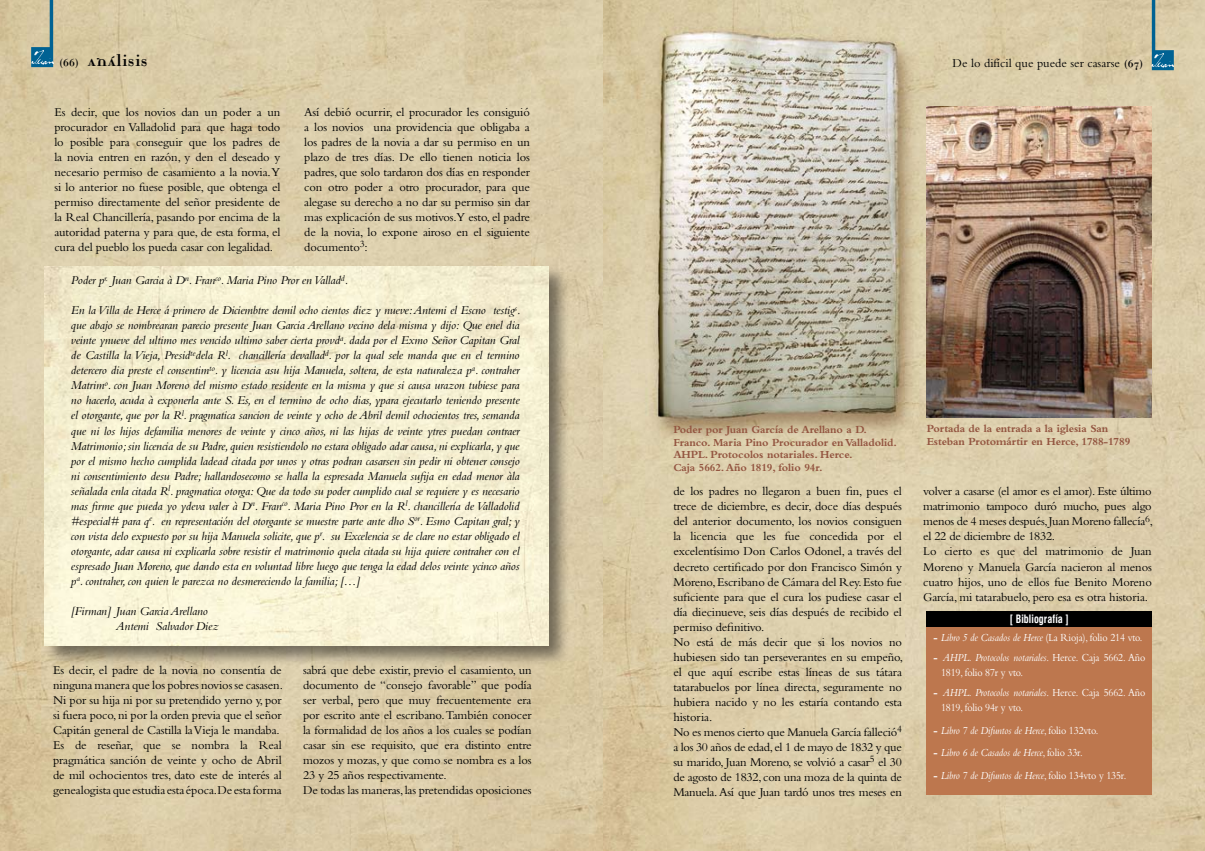
<style>
.page{position:relative;width:1205px;height:851px;background:#fff}
.page>*{position:absolute;margin:0;border:0;box-sizing:border-box;transform-origin:0 0}
.t1{font:17.5px "Katrina";color:#000}
.t2{font:12.5px/15px "Bembo";letter-spacing:-.01em;color:#000}
.t3{font:italic 12.5px/15px "Bembo";letter-spacing:-.01em;color:#000;text-align:justify}
.t4{font:700 11.25px/12.5px "Bembo";letter-spacing:-.01em;color:#935540}
.t5{font:italic 11.25px "Bembo";letter-spacing:-.01em;color:#fff;scale:.9 1}
.t6{font:11.25px/15px "Bembo";letter-spacing:-.01em;color:#fff;scale:.9 1}
.t7{font:700 condensed 11.25px "Swiss 721 BT";letter-spacing:.01em;color:#fff;scale:.9 1}
.s1{font-size:11.25px}
.s2{font-family:"Katrina";font-size:11.25px}
.s3{font-weight:700;font-style:normal}
.s4{font-style:normal}
.s5{font-weight:700}
.s6{font-style:italic}
</style>
<div class="page">
<img style="left:0;top:0;width:1205px;height:850px">
<img style="left:927px;top:106px;width:225px;height:311px">
<svg style="left:1152px;top:0;width:22px;height:70px"></svg>
<img style="left:1152px;top:53px;width:22px;height:16px">
<svg style="left:31px;top:0;width:22px;height:67px"></svg>
<img style="left:31px;top:49px;width:22px;height:16px">
<div style="left:42px;top:263px;width:535px;height:410px;background:#000;opacity:.48"></div>
<img style="left:45px;top:266px;width:504px;height:379px">
<div style="left:927px;top:616px;width:225px;height:178px;background:#bd774e"></div>
<div style="left:927px;top:611px;width:225px;height:15px;background:#000"></div>
<h1 class="t1" style="left:60px;top:50px;width:90px"><span class="s1">(66)</span> análisis</h1>
<p class="t2" style="left:54px;top:104px;width:228px;text-align:justify">Es decir, que los novios dan un poder a un procurador en Valladolid para que haga todo lo posible para conseguir que los padres de la novia entren en razón, y den el deseado y necesario permiso de casamiento a la novia. Y si lo anterior no fuese posible, que obtenga el permiso directamente del señor presidente de la Real Chancillería, pasando por encima de la autoridad paterna y para que, de esta forma, el cura del pueblo los pueda casar con legalidad.</p>
<p class="t2" style="left:304px;top:104px;width:227px;text-align:justify">Así debió ocurrir, el procurador les consiguió a los novios una providencia que obligaba a los padres de la novia a dar su permiso en un plazo de tres días. De ello tienen noticia los padres, que solo tardaron dos días en responder con otro poder a otro procurador, para que alegase su derecho a no dar su permiso sin dar mas explicación de sus motivos.Y esto, el padre de la novia, lo expone airoso en el siguiente documento<sup>3</sup>:</p>
<p class="t3" style="left:71px;top:273px;width:279px">Poder p<sup>r.</sup> Juan Garcia à D<sup>n</sup>. Fran<sup>co</sup>. Maria Pino Pror en Vallad<sup>d</sup>.</p>
<p class="t3" style="left:71px;top:303px;width:451px">En la Villa de Herce á primero de Diciembtre demil ocho cientos diez y nueve: Antemi el Escno testig<sup>s</sup>. que abajo se nombrearan parecio presente Juan Garcia Arellano vecino dela misma y dijo: Que enel dia veinte ynueve del ultimo mes vencido ultimo saber cierta provd<sup>a</sup>. dada por el Exmo Señor Capitan Gral de Castilla la Vieja, Presid<sup>te</sup>dela R<sup>l</sup>. chancillería devallad<sup>d</sup>. por la qual sele manda que en el termino detercero dia preste el consentim<sup>to</sup>. y licencia asu hija Manuela, soltera, de esta naturaleza p<sup>a</sup>. contraher Matrim<sup>o</sup>. con Juan Moreno del mismo estado residente en la misma y que si causa urazon tubiese para no hacerlo, acuda à exponerla ante S. Es, en el termino de ocho dias, ypara ejecutarlo teniendo presente el otorgante, que por la R<sup>l</sup>. pragmatica sancion de veinte y ocho de Abril demil ochocientos tres, semanda que ni los hijos defamilia menores de veinte y cinco años, ni las hijas de veinte ytres puedan contraer Matrimonio; sin licencia de su Padre, quien resistiendolo no estara obligado adar causa, ni explicarla, y que por el mismo hecho cumplida ladead citada por unos y otras podran casarsen sin pedir ni obtener consejo ni consentimiento desu Padre; hallandosecomo se halla la espresada Manuela sufija en edad menor àla señalada enla citada R<sup>l</sup>. pragmatica otorga: Que da todo su poder cumplido cual se requiere y es necesario mas firme que pueda yo ydeva valer à D<sup>n</sup>. Fran<sup>co</sup>. Maria Pino Pror en la R<sup>l</sup>. chancillería de Valladolid #especial# para q<sup>e</sup>. en representación del otorgante se muestre parte ante dho S<sup>or</sup>. Esmo Capitan gral; y con vista delo expuesto por su hija Manuela solicite, que p<sup>r</sup>. su Excelencia se de clare no estar obligado el otorgante, adar causa ni explicarla sobre resistir el matrimonio quela citada su hija quiere contraher con el espresado Juan Moreno, que dando esta en voluntad libre luego que tenga la edad delos veinte ycinco años p<sup>a</sup>. contraher, con quien le parezca no desmereciendo la familia; […]</p>
<p class="t3" style="left:116px;top:603px;width:104px;text-indent:-45px">[Firman] Juan Garcia Arellano<br>Antemi Salvador Diez</p>
<p class="t2" style="left:53px;top:662px;width:231px">Es decir, el padre de la novia no consentía de ninguna manera que los pobres novios se casasen.<br>Ni por su hija ni por su pretendido yerno y, por si fuera poco, ni por la orden previa que el señor Capitán general de Castilla la Vieja le mandaba.<br>Es de reseñar, que se nombra la Real pragmática sanción de veinte y ocho de Abril de mil ochocientos tres, dato este de interés al genealogista que estudia esta época.De esta forma</p>
<p class="t2" style="left:303px;top:662px;width:230px">sabrá que debe existir, previo el casamiento, un documento de “consejo favorable” que podía ser verbal, pero que muy frecuentemente era por escrito ante el escribano. También conocer la formalidad de los años a los cuales se podían casar sin ese requisito, que era distinto entre mozos y mozas, y que como se nombra es a los 23 y 25 años respectivamente.<br>De todas las maneras, las pretendidas oposiciones</p>
<p class="t2" style="left:952px;top:55px;width:192px">De lo difícil que puede ser casarse <span class="s2">(67)</span></p>
<p class="t4" style="left:673px;top:423px;width:225px">Poder por Juan García de Arellano a D.<br>Franco. Maria Pino Procurador en Valladolid.<br>AHPL. Protocolos notariales. Herce.<br>Caja 5662. Año 1819, folio 94r.</p>
<p class="t4" style="left:927px;top:422px;width:205px">Portada de la entrada a la iglesia San<br>Esteban Protomártir en Herce, 1788-1789</p>
<p class="t2" style="left:673px;top:483px;width:231px">de los padres no llegaron a buen fin, pues el trece de diciembre, es decir, doce días después del anterior documento, los novios consiguen la licencia que les fue concedida por el excelentísimo Don Carlos Odonel, a través del decreto certificado por don Francisco Simón y Moreno, Escribano de Cámara del Rey. Esto fue suficiente para que el cura los pudiese casar el día diecinueve, seis días después de recibido el permiso definitivo.<br>No está de más decir que si los novios no hubiesen sido tan perseverantes en su empeño, el que aquí escribe estas líneas de sus tátara tatarabuelos por línea directa, seguramente no hubiera nacido y no les estaría contando esta historia.<br>No es menos cierto que Manuela García falleció<sup>4 </sup>a los 30 años de edad, el 1 de mayo de 1832 y que su marido, Juan Moreno, se volvió a casar<sup>5</sup> el 30 de agosto de 1832, con una moza de la quinta de Manuela. Así que Juan tardó unos tres meses en</p>
<p class="t2" style="left:923px;top:483px;width:231px">volver a casarse (el amor es el amor). Este último matrimonio tampoco duró mucho, pues algo menos de 4 meses después, Juan Moreno fallecía<sup>6</sup>, el 22 de diciembre de 1832.<br>Lo cierto es que del matrimonio de Juan Moreno y Manuela García nacieron al menos cuatro hijos, uno de ellos fue Benito Moreno García, mi tatarabuelo, pero esa es otra historia.</p>
<p class="t7" style="left:1009px;top:611px;width:67px">[ Bibliografía ]</p>
<p class="t5" style="left:933px;top:631px;width:234px"><span class="s3">-</span> Libro 5 de Casados de Herce <span class="s4">(La Rioja), folio 214 vto.</span></p>
<p class="t6" style="left:941px;top:650px;width:229px;text-indent:-8px"><span class="s5">-</span> <span class="s6">AHPL. Protocolos notariales</span>. Herce. Caja 5662. Año<br>1819, folio 87r y vto.</p>
<p class="t6" style="left:941px;top:685px;width:229px;text-indent:-8px"><span class="s5">-</span> <span class="s6">AHPL. Protocolos notariales</span>. Herce. Caja 5662. Año<br>1819, folio 94r y vto.</p>
<p class="t5" style="left:933px;top:723px;width:185px"><span class="s3">-</span> Libro 7 de Difuntos de Herce<span class="s4">, folio 132vto.</span></p>
<p class="t5" style="left:933px;top:746px;width:167px"><span class="s3">-</span> Libro 6 de Casados de Herce<span class="s4">, folio 33r.</span></p>
<p class="t5" style="left:933px;top:768px;width:216px"><span class="s3">-</span> Libro 7 de Difuntos de Herce<span class="s4">, folio 134vto y 135r.</span></p>
</div>
